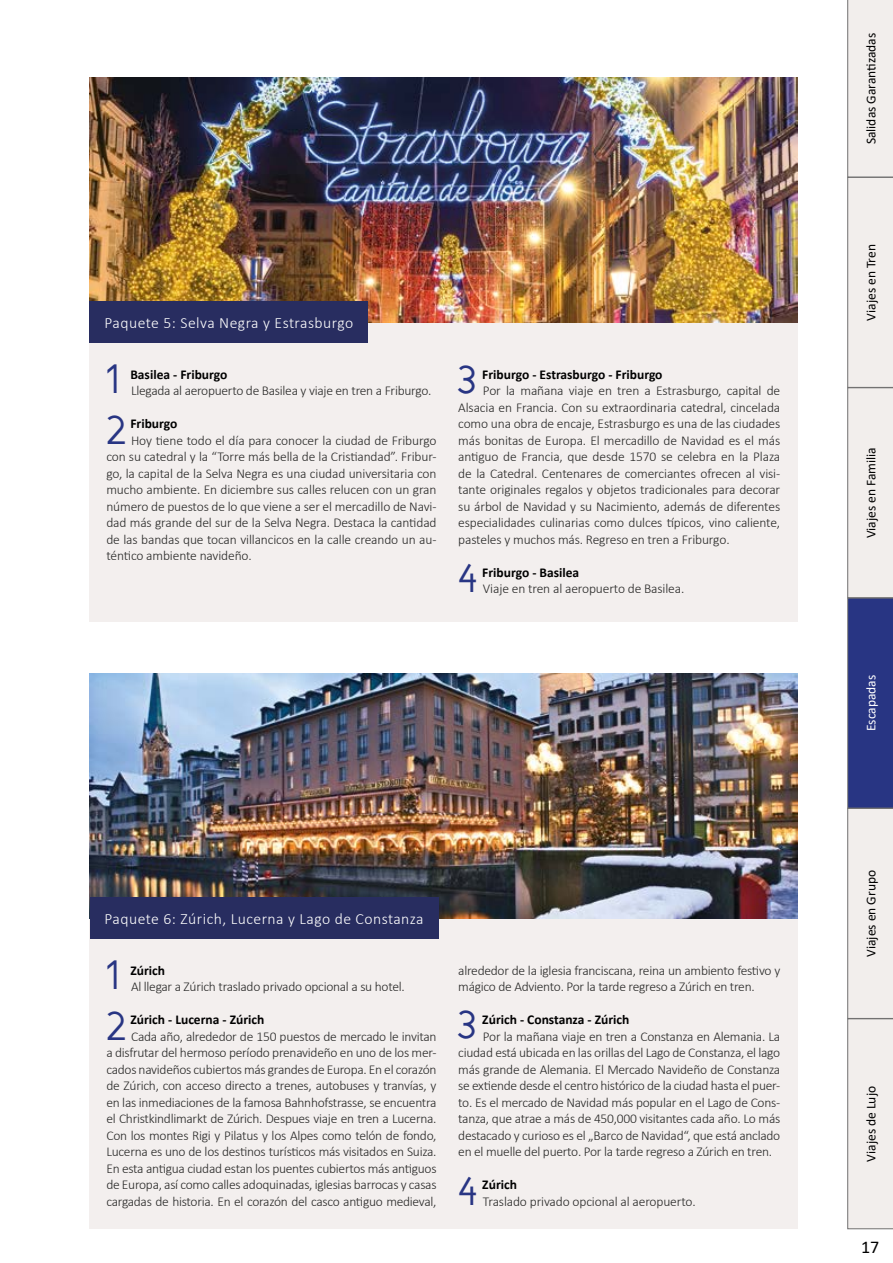
<style>
.page{position:relative;width:893px;height:1263px;background:#fff}
.page>*{position:absolute;margin:0;border:0;box-sizing:border-box;transform-origin:0 0}
.t1{font:41.7px/50.6px "New Cicle Gordita";color:#283583}
.t2{font:18px "Calibri";color:#000}
.t3{font:300 15.6px "Calibri";letter-spacing:.03em;color:#fff}
.t4{font:300 13.5px/16.5px "Calibri";letter-spacing:-.02em;color:#282827;text-align:justify}
.t5{font:700 13.5px "Calibri";color:#000}
.t6{font:13.5px "Calibri";color:#000}
.t7{font:13.5px "Calibri";color:#fff}
</style>
<div class="page">
<div style="left:90px;top:322px;width:707px;height:300px;background:#f3efee"></div>
<div style="left:90px;top:918px;width:707px;height:310px;background:#f3efee"></div>
<img style="left:90px;top:77px;width:707px;height:245px">
<img style="left:90px;top:673px;width:707px;height:245px">
<div style="left:90px;top:301px;width:278px;height:42px;background:#282d60"></div>
<div style="left:90px;top:897px;width:348px;height:42px;background:#282d60"></div>
<svg style="left:847px;top:0;width:45px;height:1229px"></svg>
<p class="t3" style="left:104px;top:313px;width:250px">Paquete 5: Selva Negra y Estrasburgo</p>
<h1 class="t1" style="left:106px;top:354px;width:21px">1<br>2</h1>
<p class="t5" style="left:130px;top:365px;width:98px">Basilea - Friburgo</p>
<p class="t4" style="left:131px;top:382px;width:302px">Llegada al aeropuerto de Basilea y viaje en tren a Friburgo.</p>
<p class="t5" style="left:130px;top:414px;width:48px">Friburgo</p>
<p class="t4" style="left:106px;top:432px;width:331px;text-indent:25px">Hoy tiene todo el día para conocer la ciudad de Friburgo con su catedral y la “Torre más bella de la Cristiandad”. Fribur&shy;go, la capital de la Selva Negra es una ciudad universitaria con mucho ambiente. En diciembre sus calles relucen con un gran número de puestos de lo que viene a ser el mercadillo de Navi&shy;dad más grande del sur de la Selva Negra. Destaca la cantidad de las bandas que tocan villancicos en la calle creando un au&shy;téntico ambiente navideño.</p>
<h1 class="t1" style="left:458px;top:354px;width:19px">3</h1>
<p class="t5" style="left:482px;top:365px;width:182px">Friburgo - Estrasburgo - Friburgo</p>
<p class="t4" style="left:458px;top:382px;width:323px;text-indent:25px">Por la mañana viaje en tren a Estrasburgo, capital de Alsacia en Francia. Con su extraordinaria catedral, cincelada como una obra de encaje, Estrasburgo es una de las ciudades más bonitas de Europa. El mercadillo de Navidad es el más antiguo de Francia, que desde 1570 se celebra en la Plaza de la Catedral. Centenares de comerciantes ofrecen al visi&shy;tante originales regalos y objetos tradicionales para decorar su árbol de Navidad y su Nacimiento, además de diferentes especialidades culinarias como dulces típicos, vino caliente, pasteles y muchos más. Regreso en tren a Friburgo.</p>
<p class="t5" style="left:482px;top:562px;width:98px">Friburgo - Basilea</p>
<p class="t4" style="left:483px;top:580px;width:203px">Viaje en tren al aeropuerto de Basilea.</p>
<h1 class="t1" style="left:458px;top:553px;width:21px">4</h1>
<p class="t3" style="left:104px;top:909px;width:320px">Paquete 6: Zúrich, Lucerna y Lago de Constanza</p>
<h1 class="t1" style="left:106px;top:950px;width:21px">1<br>2</h1>
<p class="t5" style="left:130px;top:960px;width:36px">Zúrich</p>
<p class="t4" style="left:131px;top:978px;width:275px">Al llegar a Zúrich traslado privado opcional a su hotel.</p>
<p class="t5" style="left:130px;top:1010px;width:135px">Zúrich - Lucerna - Zúrich</p>
<p class="t4" style="left:106px;top:1028px;width:332px;text-indent:25px">Cada año, alrededor de 150 puestos de mercado le invitan a disfrutar del hermoso período prenavideño en uno de los mer&shy;cados navideños cubiertos más grandes de Europa. En el corazón de Zúrich, con acceso directo a trenes, autobuses y tranvías, y en las inmediaciones de la famosa Bahnhofstrasse, se encuentra el Christkindlimarkt de Zúrich. Despues viaje en tren a Lucerna.<br>Con los montes Rigi y Pilatus y los Alpes como telón de fondo, Lucerna es uno de los destinos turísticos más visitados en Suiza.<br>En esta antigua ciudad estan los puentes cubiertos más antiguos de Europa, así como calles adoquinadas, iglesias barrocas y casas cargadas de historia. En el corazón del casco antiguo medieval,</p>
<p class="t4" style="left:458px;top:962px;width:323px">alrededor de la iglesia franciscana, reina un ambiento festivo y mágico de Adviento. Por la tarde regreso a Zúrich en tren.</p>
<p class="t5" style="left:482px;top:1010px;width:149px">Zúrich - Constanza - Zúrich</p>
<p class="t4" style="left:458px;top:1028px;width:323px;text-indent:25px">Por la mañana viaje en tren a Constanza en Alemania. La ciudad está ubicada en las orillas del Lago de Constanza, el lago más grande de Alemania. El Mercado Navideño de Constanza se extiende desde el centro histórico de la ciudad hasta el puer&shy;to. Es el mercado de Navidad más popular en el Lago de Cons&shy;tanza, que atrae a más de 450,000 visitantes cada año. Lo más destacado y curioso es el „Barco de Navidad“, que está anclado en el muelle del puerto. Por la tarde regreso a Zúrich en tren.</p>
<p class="t5" style="left:482px;top:1175px;width:36px">Zúrich</p>
<p class="t4" style="left:483px;top:1193px;width:214px">Traslado privado opcional al aeropuerto.</p>
<h1 class="t1" style="left:458px;top:1000px;width:19px">3</h1>
<h1 class="t1" style="left:458px;top:1165px;width:21px">4</h1>
<p class="t6" style="left:861px;top:144px;width:113px;rotate:-90deg">Salidas Garantizadas</p>
<p class="t6" style="left:861px;top:321px;width:78px;rotate:-90deg">Viajes en Tren</p>
<p class="t6" style="left:861px;top:538px;width:93px;rotate:-90deg">Viajes en Familia</p>
<p class="t7" style="left:861px;top:731px;width:58px;rotate:-90deg">Escapadas</p>
<p class="t6" style="left:861px;top:957px;width:88px;rotate:-90deg">Viajes en Grupo</p>
<p class="t6" style="left:861px;top:1161px;width:77px;rotate:-90deg">Viajes de Lujo</p>
<h2 class="t2" style="left:860px;top:1234px;width:20px">17</h2>
</div>
